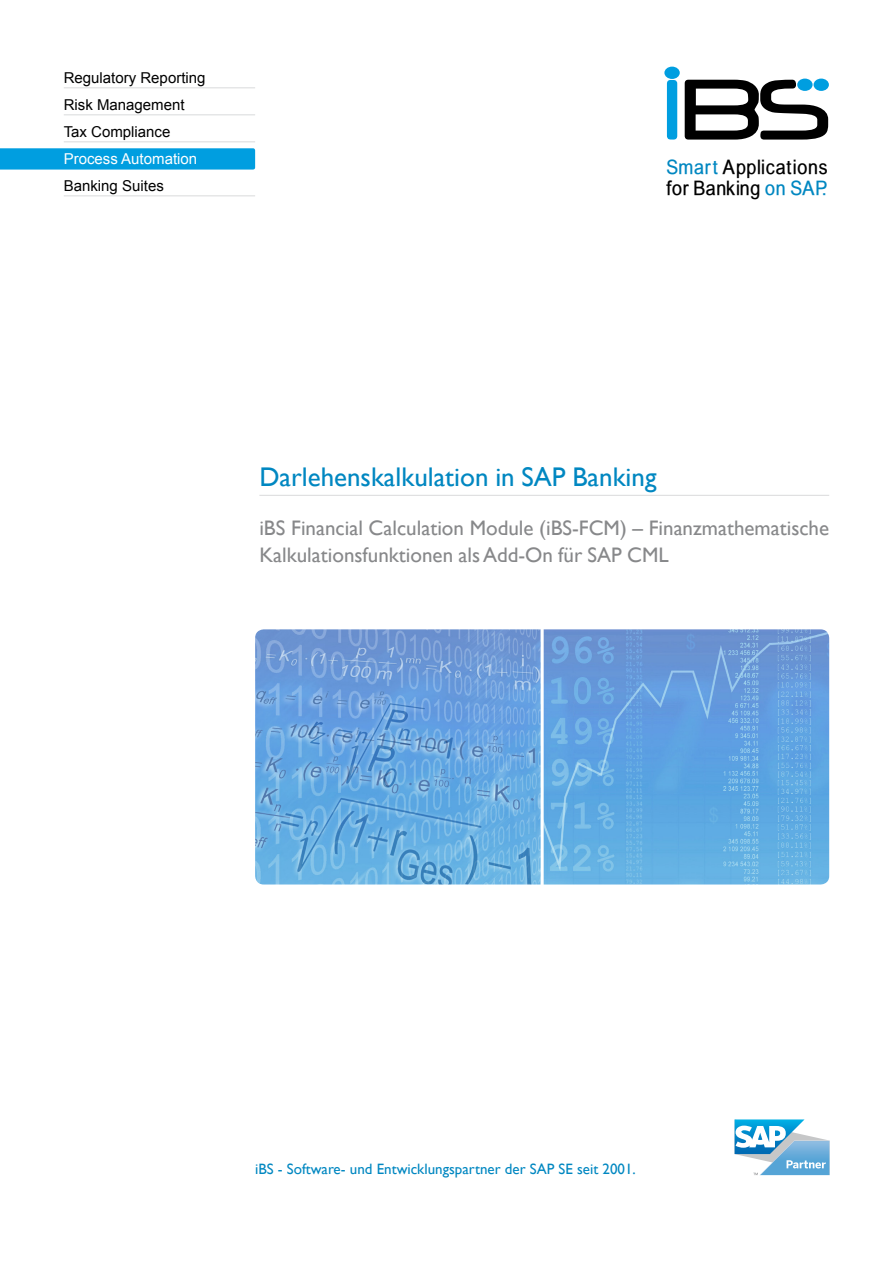
<style>
.page{position:relative;width:893px;height:1263px;background:#fff}
.page>*{position:absolute;margin:0;border:0;box-sizing:border-box;transform-origin:0 0}
.t1{font:27px "Gill Sans";color:#0087c1}
.t2{font:21px/27px "Gill Sans";color:#87888a}
.t3{font:19.8px/21.1px "Babel Sans";letter-spacing:.035em;color:#000;scale:1.15 1}
.t4{font:15px/27px "Arial";color:#000}
.t5{font:15px "Gill Sans";color:#0087c1}
.t6{font:15px "Arial";color:#fff}
.s1{color:#0087c1}
</style>
<div class="page">
<svg style="left:0;top:148px;width:255px;height:22px;background:#08a1e1"></svg>
<svg style="left:735px;top:1119px;width:94px;height:56px"></svg>
<hr style="left:64px;top:87px;width:191px;height:1px;background:#d9dadb">
<hr style="left:64px;top:114px;width:191px;height:1px;background:#d9dadb">
<hr style="left:64px;top:141px;width:191px;height:1px;background:#d9dadb">
<hr style="left:64px;top:195px;width:191px;height:1px;background:#d9dadb">
<svg style="left:685px;top:80px;width:143px;height:60px"></svg>
<svg style="left:667px;top:80px;width:10px;height:60px"></svg>
<div style="left:664px;top:67px;width:16px;height:12px;background:#009ee0;border-radius:50%"></div>
<div style="left:797px;top:79px;width:16px;height:12px;background:#009ee0;border-radius:50%"></div>
<div style="left:814px;top:79px;width:15px;height:12px;background:#009ee0;border-radius:50%"></div>
<img style="left:255px;top:629px;width:574px;height:255px">
<hr style="left:259px;top:495px;width:570px;height:1px;background:#d9dadb">
<hr style="left:541px;top:622px;width:3px;height:332px;background:#fff">
<p class="t4" style="left:64px;top:64px;width:143px">Regulatory Reporting<br>Risk Management<br>Tax Compliance</p>
<p class="t6" style="left:64px;top:149px;width:135px">Process Automation</p>
<p class="t4" style="left:64px;top:172px;width:102px">Banking Suites</p>
<p class="t3" style="left:667px;top:157px;width:142px"><span class="s1">Smart</span> Applications for Banking <span class="s1">on SAP.</span></p>
<p class="t1" style="left:259px;top:462px;width:399px">Darlehenskalkulation in SAP Banking</p>
<p class="t2" style="left:259px;top:514px;width:571px">iBS Financial Calculation Module (iBS-FCM) – Finanzmathematische<br>Kalkulationsfunktionen als Add-On für SAP CML</p>
<p class="t5" style="left:255px;top:1161px;width:382px">iBS - Software- und Entwicklungspartner der SAP SE seit 2001.</p>
</div>
